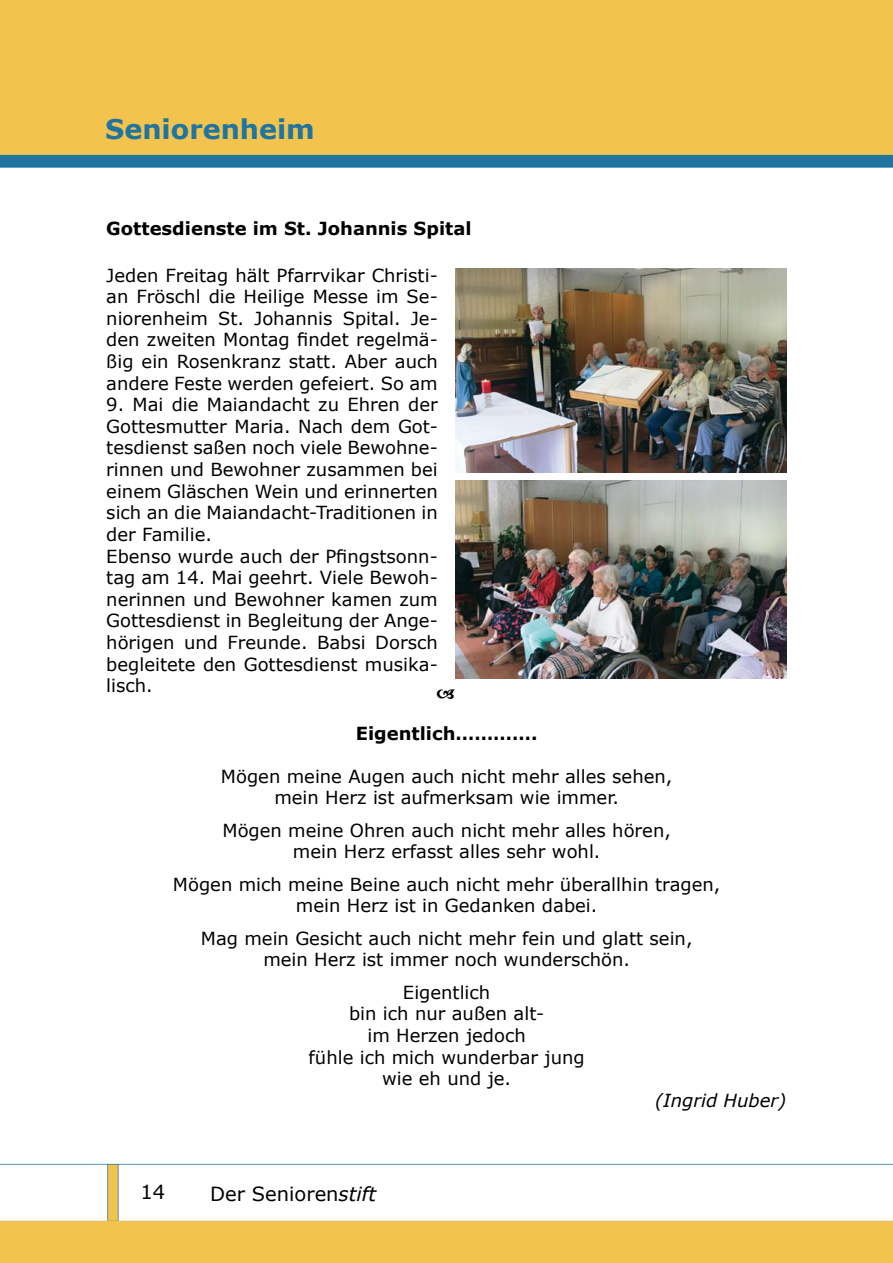
<style>
.page{position:relative;width:893px;height:1263px;background:#fff}
.page>*{position:absolute;margin:0;border:0;box-sizing:border-box;transform-origin:0 0}
.t1{font:700 27px "Verdana";color:#1f74a0}
.t2{font:19.5px "Verdana";color:#000}
.t3{font:18px/21.6px "Verdana";color:#000;text-align:center}
.t4{font:700 18px "Verdana";color:#000}
.t5{font:italic 18px "Verdana";color:#000}
.s1{font-style:italic}
</style>
<div class="page">
<img style="left:0;top:0;width:893px;height:1263px">
<img style="left:455px;top:268px;width:332px;height:204px">
<img style="left:455px;top:480px;width:332px;height:198px">
<svg style="left:437px;top:689px;width:18px;height:10px"></svg>
<h1 class="t1" style="left:105px;top:110px;width:211px">Seniorenheim</h1>
<p class="t4" style="left:106px;top:216px;width:367px">Gottesdienste im St. Johannis Spital</p>
<p class="t3" style="left:106px;top:264px;width:333px;text-align:justify">Jeden Freitag hält Pfarrvikar Christi&shy;an Fröschl die Heilige Messe im Se&shy;niorenheim St. Johannis Spital. Je&shy;den zweiten Montag findet regelmä&shy;ßig ein Rosenkranz statt. Aber auch andere Feste werden gefeiert. So am</p>
<p class="t3" style="left:106px;top:394px;width:333px;text-align:left">9. Mai die Maiandacht zu Ehren der<br>Gottesmutter Maria. Nach dem Got&shy;tesdienst saßen noch viele Bewohne&shy;rinnen und Bewohner zusammen bei einem Gläschen Wein und erinnerten sich an die Maiandacht-Traditionen in der Familie.<br>Ebenso wurde auch der Pfingstsonn&shy;tag am 14. Mai geehrt. Viele Bewoh&shy;nerinnen und Bewohner kamen zum<br>Gottesdienst in Begleitung der Ange&shy;hörigen und Freunde. Babsi Dorsch begleitete den Gottesdienst musika&shy;lisch.</p>
<p class="t4" style="left:356px;top:720px;width:183px">Eigentlich………….</p>
<p class="t3" style="left:221px;top:765px;width:453px">Mögen meine Augen auch nicht mehr alles sehen, mein Herz ist aufmerksam wie immer.</p>
<p class="t3" style="left:223px;top:819px;width:450px">Mögen meine Ohren auch nicht mehr alles hören, mein Herz erfasst alles sehr wohl.</p>
<p class="t3" style="left:173px;top:873px;width:549px">Mögen mich meine Beine auch nicht mehr überallhin tragen, mein Herz ist in Gedanken dabei.</p>
<p class="t3" style="left:201px;top:927px;width:493px">Mag mein Gesicht auch nicht mehr fein und glatt sein, mein Herz ist immer noch wunderschön.</p>
<p class="t3" style="left:309px;top:981px;width:278px">Eigentlich<br>bin ich nur außen alt-<br>im Herzen jedoch<br>fühle ich mich wunderbar jung wie eh und je.</p>
<p class="t5" style="left:655px;top:1088px;width:133px">(Ingrid Huber)</p>
<p class="t2" style="left:140px;top:1178px;width:26px">14</p>
<p class="t2" style="left:210px;top:1180px;width:168px">Der Senioren<span class="s1">stift</span></p>
</div>
